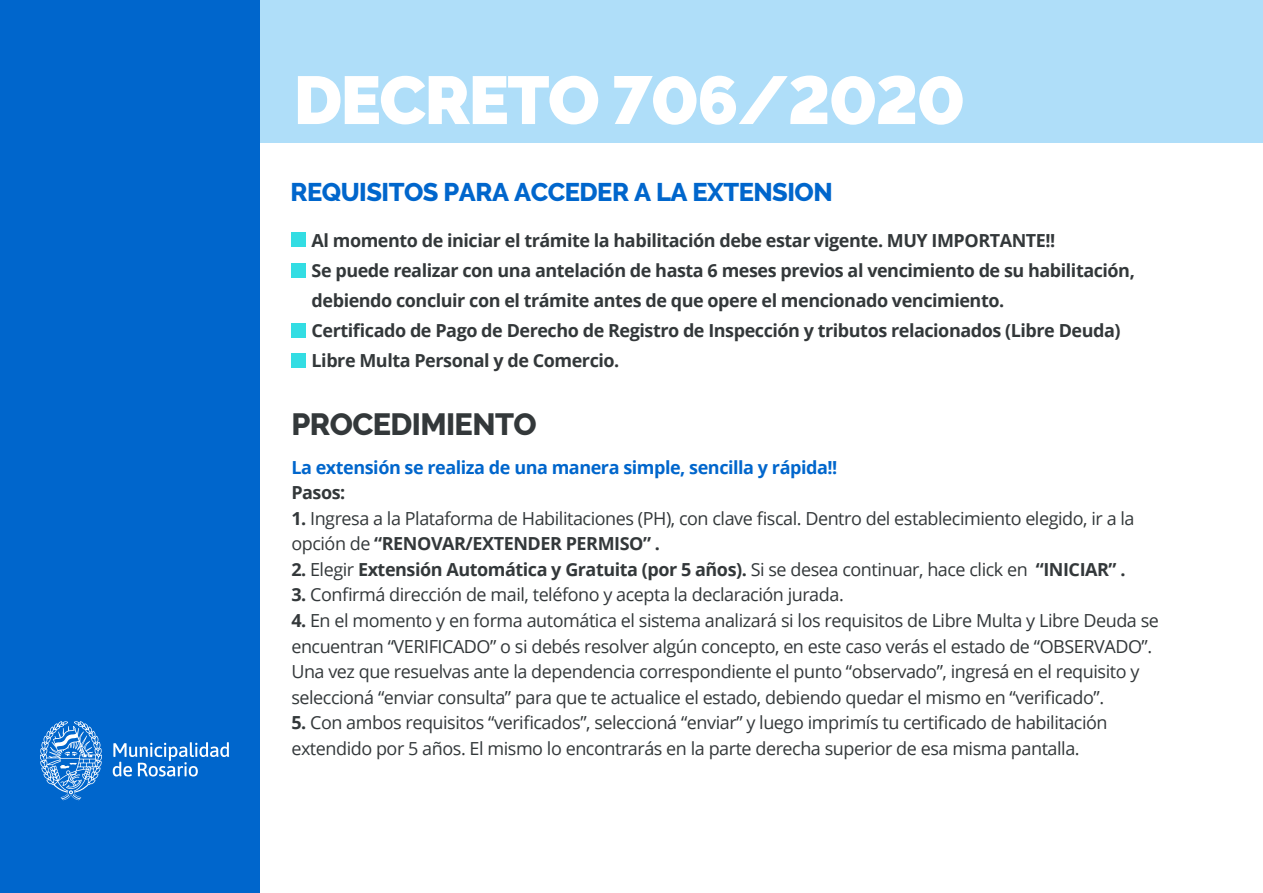
<style>
.page{position:relative;width:1263px;height:893px;background:#fff}
.page>*{position:absolute;margin:0;border:0;box-sizing:border-box;transform-origin:0 0}
.t1{font:900 67.5px "Raleway";letter-spacing:-.025em;color:#fff}
.t2{font:800 30.6px "Raleway";letter-spacing:-.02em;color:#33383a}
.t3{font:800 25.5px "Raleway";letter-spacing:-.02em;color:#06c}
.t4{font:18px/25.5px "Open Sans";letter-spacing:-.025em;color:#33383a}
.t5{font:700 18px/30px "Open Sans";letter-spacing:-.025em;color:#33383a}
.t6{font:700 18px "Open Sans";letter-spacing:-.025em;color:#06c}
.s1{font-weight:700}
.s2{font-weight:400}
</style>
<div class="page">
<div style="left:260px;top:0;width:1003px;height:143px;background:#afdef9"></div>
<div style="left:0;top:0;width:260px;height:893px;background:#06c"></div>
<svg style="left:40px;top:721px;width:62px;height:79px"></svg>
<svg style="left:113px;top:742px;width:116px;height:34px"></svg>
<div style="left:292px;top:233px;width:14px;height:14px;background:#33dde3"></div>
<div style="left:292px;top:263px;width:14px;height:14px;background:#33dde3"></div>
<div style="left:292px;top:323px;width:14px;height:14px;background:#33dde3"></div>
<div style="left:292px;top:353px;width:14px;height:14px;background:#33dde3"></div>
<h1 class="t1" style="left:294px;top:61px;width:673px">DECRETO 706/2020</h1>
<h3 class="t3" style="left:291px;top:178px;width:544px">REQUISITOS PARA ACCEDER A LA EXTENSION</h3>
<p class="t5" style="left:312px;top:225px;width:825px">Al momento de iniciar el trámite la habilitación debe estar vigente. MUY IMPORTANTE!!<br>Se puede realizar con una antelación de hasta 6 meses previos al vencimiento de su habilitación, debiendo concluir con el trámite antes de que opere el mencionado vencimiento.<br>Certificado de Pago de Derecho de Registro de Inspección y tributos relacionados (Libre Deuda)<br>Libre Multa Personal y de Comercio.</p>
<h2 class="t2" style="left:291px;top:407px;width:247px">PROCEDIMIENTO</h2>
<p class="t6" style="left:291px;top:455px;width:547px">La extensión se realiza de una manera simple, sencilla y rápida!!</p>
<p class="t5" style="left:291px;top:477px;width:56px">Pasos:</p>
<p class="t4" style="left:291px;top:505px;width:845px"><span class="s1">1.</span> Ingresa a la Plataforma de Habilitaciones (PH), con clave fiscal. Dentro del establecimiento elegido, ir a la opción de <span class="s1">“RENOVAR/EXTENDER PERMISO” .</span></p>
<p class="t5" style="left:291px;top:554px;width:836px">2. <span class="s2">Elegir</span> Extensión Automática y Gratuita (por 5 años). <span class="s2">Si se desea continuar, hace click en</span> “INICIAR” .</p>
<p class="t4" style="left:291px;top:582px;width:554px"><span class="s1">3.</span> Confirmá dirección de mail, teléfono y acepta la declaración jurada.</p>
<p class="t4" style="left:291px;top:607px;width:869px"><span class="s1">4.</span> En el momento y en forma automática el sistema analizará si los requisitos de Libre Multa y Libre Deuda se encuentran “VERIFICADO” o si debés resolver algún concepto, en este caso verás el estado de “OBSERVADO”.<br>Una vez que resuelvas ante la dependencia correspondiente el punto “observado”, ingresá en el requisito y seleccioná “enviar consulta” para que te actualice el estado, debiendo quedar el mismo en “verificado”.</p>
<p class="t4" style="left:291px;top:709px;width:818px"><span class="s1">5.</span> Con ambos requisitos “verificados”, seleccioná “enviar” y luego imprimís tu certificado de habilitación extendido por 5 años. El mismo lo encontrarás en la parte derecha superior de esa misma pantalla.</p>
</div>
